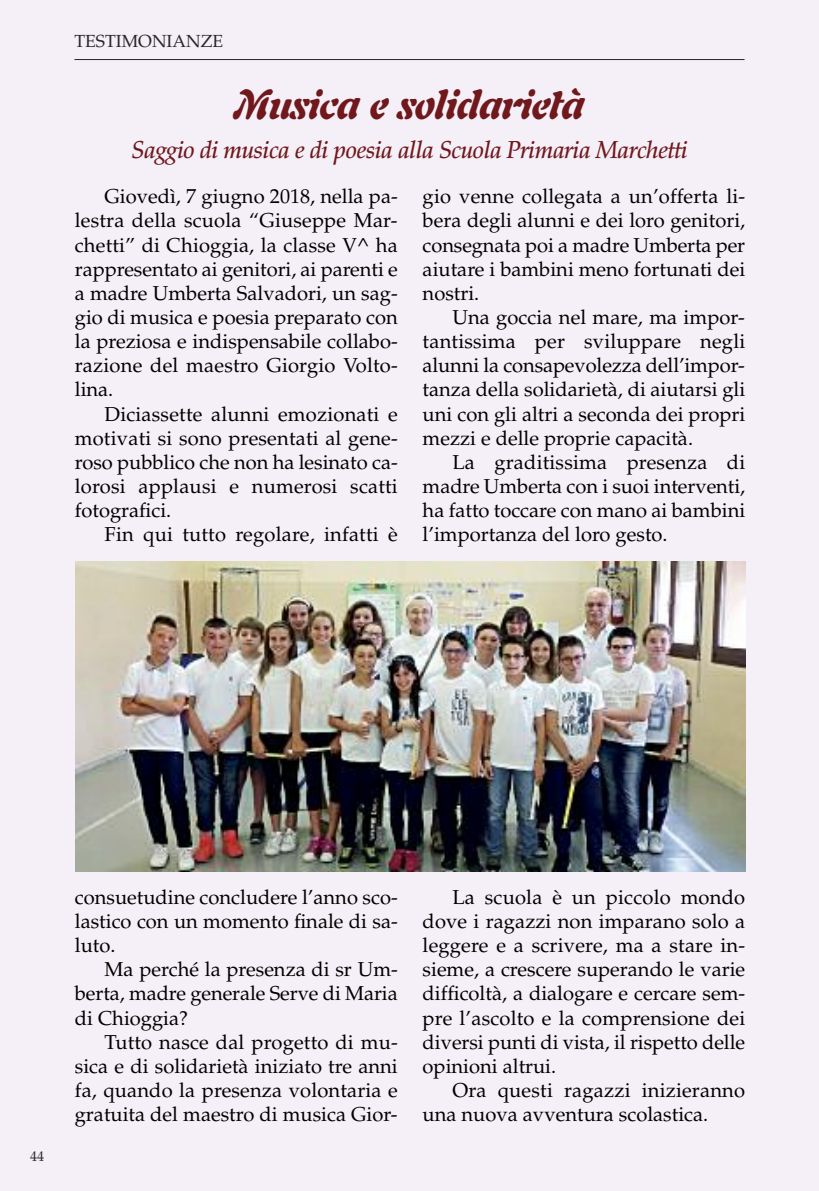
<style>
.page{position:relative;width:819px;height:1191px;background:#f5eff7}
.page>*{position:absolute;margin:0;border:0;box-sizing:border-box;transform-origin:0 0}
.t1{font:italic 900 42px "Auriol LT Std";letter-spacing:-.015em;color:#70181c;scale:.92 1}
.t2{font:italic 500 24.5px "Palatino LT Std";letter-spacing:-.02em;color:#70181c;scale:.96 1}
.t3{font:20.12px/24.2px "Palatino LT Std";color:#000;text-align:justify}
.t4{font:17.5px "Palatino LT Std";color:#272526}
.t5{font:14px "Palatino LT Std";color:#272526}
</style>
<div class="page">
<hr style="left:74px;top:59px;width:670px;height:1px;background:#272526">
<img style="left:75px;top:562px;width:670px;height:310px">
<p class="t4" style="left:74px;top:34px;width:150px">TESTIMONIANZE</p>
<h1 class="t1" style="left:235px;top:89px;width:381px">Musica e solidarietà</h1>
<p class="t2" style="left:131px;top:140px;width:581px">Saggio di musica e di poesia alla Scuola Primaria Marchetti</p>
<p class="t3" style="left:75px;top:187px;width:324px;text-indent:30px">Giovedì, 7 giugno 2018, nella pa&shy;lestra della scuola “Giuseppe Mar&shy;chetti” di Chioggia, la classe V^ ha rappresentato ai genitori, ai parenti e a madre Umberta Salvadori, un sag&shy;gio di musica e poesia preparato con la preziosa e indispensabile collabo&shy;razione del maestro Giorgio Volto&shy;lina.</p>
<p class="t3" style="left:75px;top:404px;width:324px;text-indent:30px">Diciassette alunni emozionati e motivati si sono presentati al gene&shy;roso pubblico che non ha lesinato ca&shy;lorosi applausi e numerosi scatti fotografici.</p>
<p class="t3" style="left:105px;top:525px;width:295px">Fin qui tutto regolare, infatti è</p>
<p class="t3" style="left:422px;top:187px;width:324px">gio venne collegata a un’offerta li&shy;bera degli alunni e dei loro genitori, consegnata poi a madre Umberta per aiutare i bambini meno fortunati dei nostri.</p>
<p class="t3" style="left:422px;top:307px;width:324px;text-indent:30px">Una goccia nel mare, ma impor&shy;tantissima per sviluppare negli alunni la consapevolezza dell’impor&shy;tanza della solidarietà, di aiutarsi gli uni con gli altri a seconda dei propri mezzi e delle proprie capacità.</p>
<p class="t3" style="left:422px;top:452px;width:324px;text-indent:30px">La graditissima presenza di madre Umberta con i suoi interventi, ha fatto toccare con mano ai bambini l’importanza del loro gesto.</p>
<p class="t5" style="left:30px;top:1151px;width:15px">44</p>
<p class="t3" style="left:75px;top:887px;width:324px">consuetudine concludere l’anno sco&shy;lastico con un momento finale di sa&shy;luto.</p>
<p class="t3" style="left:75px;top:959px;width:324px;text-indent:30px">Ma perché la presenza di sr Um&shy;berta, madre generale Serve di Maria di Chioggia?</p>
<p class="t3" style="left:75px;top:1032px;width:324px;text-indent:30px">Tutto nasce dal progetto di mu&shy;sica e di solidarietà iniziato tre anni fa, quando la presenza volontaria e gratuita del maestro di musica Gior-</p>
<p class="t3" style="left:422px;top:887px;width:324px;text-indent:30px">La scuola è un piccolo mondo dove i ragazzi non imparano solo a leggere e a scrivere, ma a stare in&shy;sieme, a crescere superando le varie difficoltà, a dialogare e cercare sem&shy;pre l’ascolto e la comprensione dei diversi punti di vista, il rispetto delle opinioni altrui.</p>
<p class="t3" style="left:422px;top:1080px;width:324px;text-indent:30px">Ora questi ragazzi inizieranno una nuova avventura scolastica.</p>
</div>
